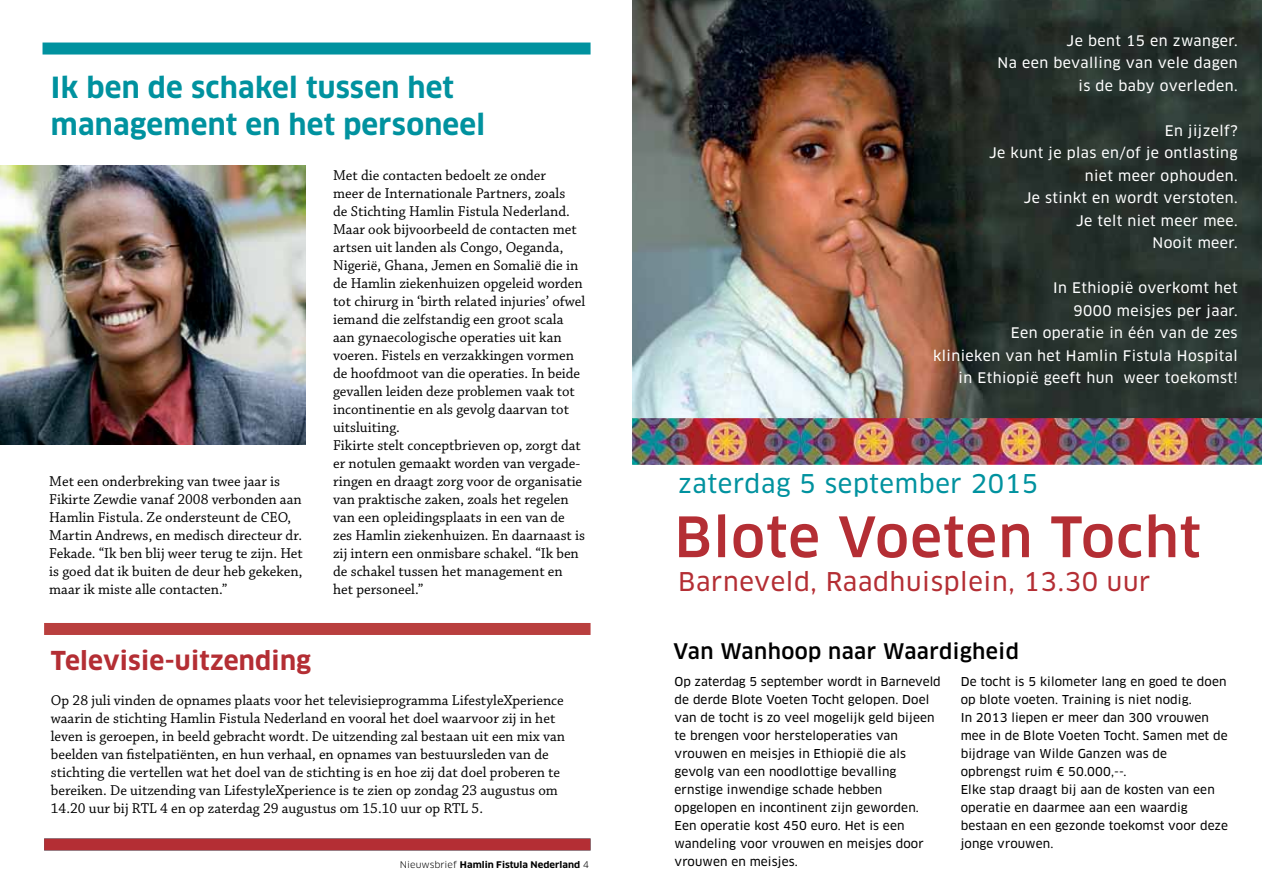
<style>
.page{position:relative;width:1263px;height:893px;background:#fff}
.page>*{position:absolute;margin:0;border:0;box-sizing:border-box;transform-origin:0 0}
.t1{font:500 54.45px "Clan";letter-spacing:.015em;color:#b42e34}
.t2{font:700 28.5px/37.5px "Clan";letter-spacing:.01em;color:#00929f}
.t3{font:700 25.5px "Clan";letter-spacing:.01em;color:#b42e34}
.t4{font:25.2px "Clan News";letter-spacing:.025em;color:#b42e34}
.t5{font:25.2px "Clan News";letter-spacing:.025em;color:#00929f}
.t6{font:500 21px "Clan";letter-spacing:.02em;color:#000}
.t7{font:15px/18px "Chaparral MM 390 10";color:#000}
.t8{font:14.25px/22.5px "Clan News";letter-spacing:.03em;color:#fff;text-align:right}
.t9{font:12px/18px "Clan News";letter-spacing:.01em;color:#000}
.t10{font:700 9px "Clan";color:#000;scale:1.07 1}
.s1{font-weight:400}
</style>
<div class="page">
<img style="left:632px;top:0;width:630px;height:465px">
<div style="left:44px;top:838px;width:546px;height:12px;background:#b42e34"></div>
<div style="left:44px;top:623px;width:546px;height:12px;background:#b93f3e"></div>
<div style="left:43px;top:43px;width:547px;height:12px;background:#00929f"></div>
<img style="left:0;top:166px;width:305px;height:278px">
<h2 class="t2" style="left:51px;top:69px;width:436px">Ik ben de schakel tussen het management en het personeel</h2>
<p class="t7" style="left:49px;top:472px;width:255px">Met een onderbreking van twee jaar is Fikirte Zewdie vanaf 2008 verbonden aan Hamlin Fistula. Ze ondersteunt de CEO, Martin Andrews, en medisch directeur dr.<br>Fekade. “Ik ben blij weer terug te zijn. Het is goed dat ik buiten de deur heb gekeken, maar ik miste alle contacten.”</p>
<p class="t7" style="left:333px;top:166px;width:254px">Met die contacten bedoelt ze onder<br>meer de Internationale Partners, zoals<br>de Stichting Hamlin Fistula Nederland.<br>Maar ook bijvoorbeeld de contacten met artsen uit landen als Congo, Oeganda, Nigerië, Ghana, Jemen en Somalië die in de Hamlin ziekenhuizen opgeleid worden tot chirurg in ‘birth related injuries’ ofwel iemand die zelfstandig een groot scala aan gynaecologische operaties uit kan voeren. Fistels en verzakkingen vormen de hoofdmoot van die operaties. In beide gevallen leiden deze problemen vaak tot incontinentie en als gevolg daarvan tot uitsluiting.<br>Fikirte stelt conceptbrieven op, zorgt dat er notulen gemaakt worden van vergade&shy;ringen en draagt zorg voor de organisatie van praktische zaken, zoals het regelen van een opleidingsplaats in een van de zes Hamlin ziekenhuizen. En daarnaast is zij intern een onmisbare schakel. “Ik ben de schakel tussen het management en het personeel.”</p>
<h3 class="t3" style="left:51px;top:645px;width:262px">Televisie-uitzending</h3>
<p class="t7" style="left:51px;top:691px;width:516px">Op 28 juli vinden de opnames plaats voor het televisieprogramma LifestyleXperience waarin de stichting Hamlin Fistula Nederland en vooral het doel waarvoor zij in het leven is geroepen, in beeld gebracht wordt. De uitzending zal bestaan uit een mix van beelden van fistelpatiënten, en hun verhaal, en opnames van bestuursleden van de stichting die vertellen wat het doel van de stichting is en hoe zij dat doel proberen te bereiken. De uitzending van LifestyleXperience is te zien op zondag 23 augustus om 14.20 uur bij RTL 4 en op zaterdag 29 augustus om 15.10 uur op RTL 5.</p>
<p class="t10" style="left:400px;top:859px;width:178px"><span class="s1">Nieuwsbrief</span> Hamlin Fistula Nederland <span class="s1">4</span></p>
<p class="t8" style="left:997px;top:30px;width:242px">Je bent 15 en zwanger.<br>Na een bevalling van vele dagen is de baby overleden.</p>
<p class="t8" style="left:989px;top:120px;width:250px">En jijzelf?<br>Je kunt je plas en/of je ontlasting niet meer ophouden.<br>Je stinkt en wordt verstoten.<br>Je telt niet meer mee.<br>Nooit meer.</p>
<p class="t8" style="left:933px;top:277px;width:306px">In Ethiopië overkomt het<br>9000 meisjes per jaar.<br>Een operatie in één van de zes<br>klinieken van het Hamlin Fistula Hospital in Ethiopië geeft hun weer toekomst!</p>
<h3 class="t5" style="left:678px;top:468px;width:361px">zaterdag 5 september 2015</h3>
<h1 class="t1" style="left:675px;top:503px;width:528px">Blote Voeten Tocht</h1>
<h3 class="t4" style="left:678px;top:566px;width:474px">Barneveld, Raadhuisplein, 13.30 uur</h3>
<h3 class="t6" style="left:673px;top:638px;width:347px">Van Wanhoop naar Waardigheid</h3>
<p class="t9" style="left:675px;top:673px;width:268px">Op zaterdag 5 september wordt in Barneveld de derde Blote Voeten Tocht gelopen. Doel van de tocht is zo veel mogelijk geld bijeen te brengen voor hersteloperaties van vrouwen en meisjes in Ethiopië die als gevolg van een noodlottige bevalling ernstige inwendige schade hebben opgelopen en incontinent zijn geworden.<br>Een operatie kost 450 euro. Het is een wandeling voor vrouwen en meisjes door vrouwen en meisjes.</p>
<p class="t9" style="left:961px;top:673px;width:269px">De tocht is 5 kilometer lang en goed te doen op blote voeten. Training is niet nodig.<br>In 2013 liepen er meer dan 300 vrouwen mee in de Blote Voeten Tocht. Samen met de bijdrage van Wilde Ganzen was de opbrengst ruim € 50.000,--.<br>Elke stap draagt bij aan de kosten van een operatie en daarmee aan een waardig bestaan en een gezonde toekomst voor deze jonge vrouwen.</p>
</div>
